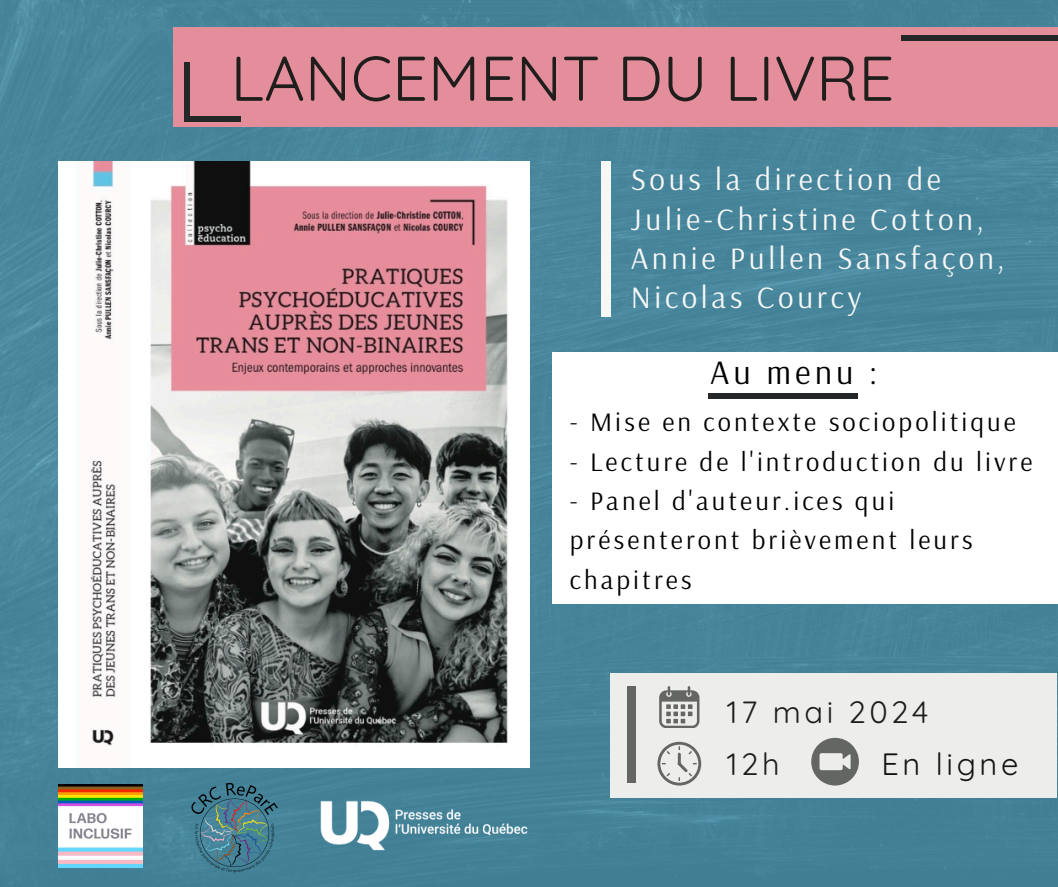
<style>
.page{position:relative;width:1058px;height:887px;background:#fff}
.page>*{position:absolute;margin:0;border:0;box-sizing:border-box;transform-origin:0 0}
.t1{font:63.15px "Quicksand";color:#1f1e1d}
.t2{font:34.05px "Arsenal";letter-spacing:.115em;color:#000}
.t3{font:31.05px/39.3px "Arsenal";letter-spacing:.115em;color:#f7f7f6}
.t4{font:30.9px "Quicksand";letter-spacing:.115em;color:#1f1e1d}
.t5{font:30.9px "Quicksand";letter-spacing:.115em;color:#141414}
.t6{font:26.55px/39.3px "Arsenal";letter-spacing:.115em;color:#000}
</style>
<div class="page">
<div style="left:0;top:0;width:1058px;height:886px;background:#46849a"></div>
<img style="left:59px;top:162px;width:470px;height:605px">
<img style="left:321px;top:800px;width:208px;height:51px">
<div style="left:610px;top:673px;width:446px;height:125px;background:#ededeb"></div>
<svg style="left:659px;top:686px;width:40px;height:41px"></svg>
<svg style="left:811px;top:737px;width:47px;height:48px"></svg>
<div style="left:173px;top:28px;width:885px;height:99px;background:#e48e9c"></div>
<div style="left:184px;top:62px;width:6px;height:57px;background:#252627"></div>
<div style="left:184px;top:116px;width:57px;height:6px;background:#252627"></div>
<div style="left:901px;top:36px;width:156px;height:5px;background:#252627"></div>
<img style="left:59px;top:784px;width:83px;height:83px">
<svg style="left:657px;top:741px;width:44px;height:44px"></svg>
<img style="left:187px;top:780px;width:93px;height:92px">
<div style="left:627px;top:686px;width:8px;height:96px;background:#646664"></div>
<div style="left:601px;top:161px;width:9px;height:156px;background:#f7f7f6"></div>
<div style="left:552px;top:352px;width:506px;height:251px;background:#fff"></div>
<div style="left:708px;top:393px;width:149px;height:5px;background:#252627"></div>
<h2 class="t1" style="left:230px;top:38px;width:665px">LANCEMENT DU LIVRE</h2>
<p class="t3" style="left:630px;top:159px;width:375px">Sous la direction de<br>Julie-Christine Cotton,<br>Annie Pullen Sansfaçon,<br>Nicolas Courcy</p>
<h2 class="t2" style="left:710px;top:350px;width:169px">Au menu :</h2>
<p class="t6" style="left:570px;top:401px;width:447px">- Mise en contexte sociopolitique</p>
<p class="t6" style="left:570px;top:441px;width:464px">- Lecture de l'introduction du livre</p>
<h2 class="t6" style="left:570px;top:480px;width:404px">- Panel d'auteur.ices qui présenteront brièvement leurs chapitres</h2>
<p class="t4" style="left:726px;top:692px;width:203px">17 mai 2024</p>
<p class="t4" style="left:726px;top:744px;width:55px">12h</p>
<p class="t5" style="left:881px;top:744px;width:138px">En ligne</p>
</div>
